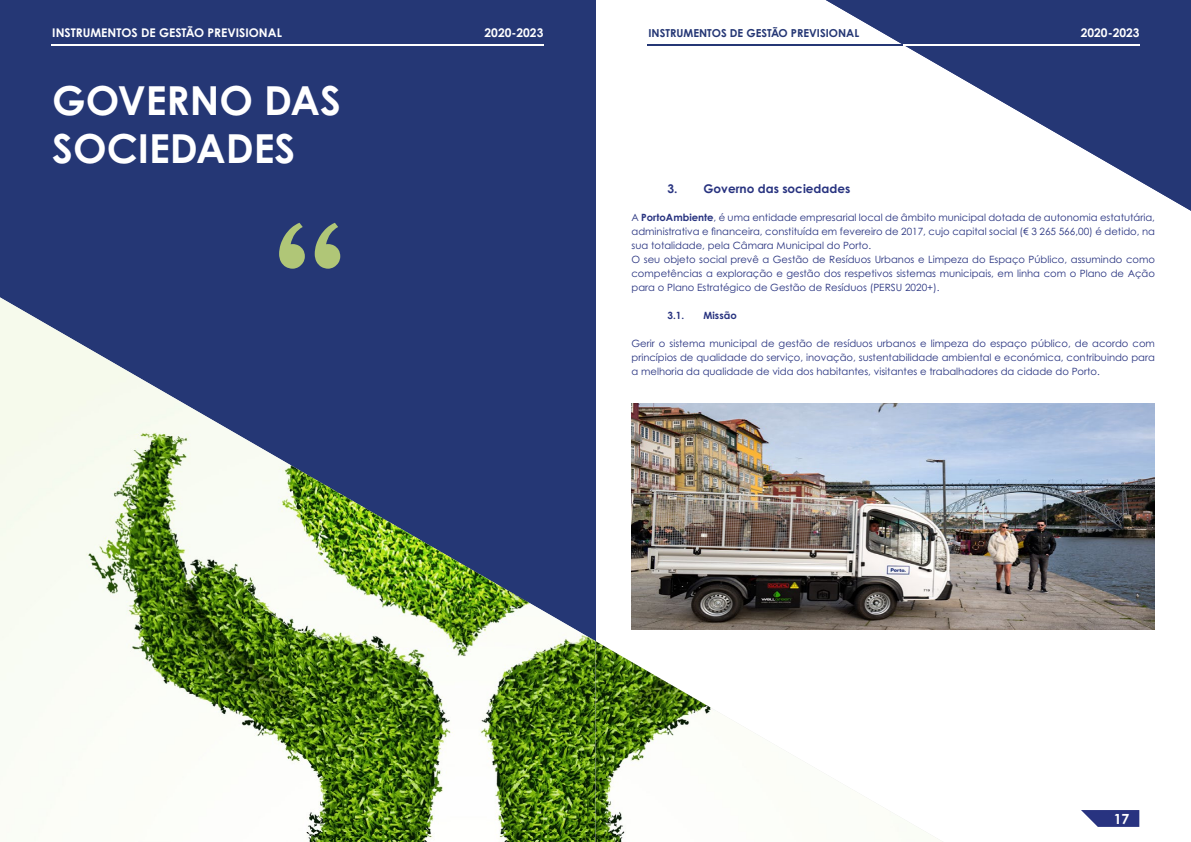
<style>
.page{position:relative;width:1191px;height:842px;background:#fff}
.page>*{position:absolute;margin:0;border:0;box-sizing:border-box;transform-origin:0 0}
.t1{font:700 40px/48px "Century Gothic Pro";color:#fff}
.t2{font:700 14px "Century Gothic Pro";color:#fff}
.t3{font:700 12px "Century Gothic Pro";color:#fff}
.t4{font:700 12px "Century Gothic Pro";color:#283380}
.t5{font:700 11px "Century Gothic Pro";color:#253775}
.t6{font:10px/14px "Century Gothic Pro";color:#283380}
.t7{font:700 10px "Century Gothic Pro";color:#283380}
.s1{font-weight:700}
</style>
<div class="page">
<svg style="left:1081px;top:810px;width:58px;height:17px"></svg>
<div style="left:0;top:0;width:595px;height:842px;background:#253775"></div>
<hr style="left:52px;top:44px;width:492px;height:2px;background:#fff">
<img style="left:0;top:297px;width:595px;height:545px">
<svg style="left:279px;top:223px;width:61px;height:46px"></svg>
<hr style="left:648px;top:44px;width:492px;height:2px;background:#253775">
<svg style="left:826px;top:0;width:365px;height:211px"></svg>
<img style="left:595px;top:641px;width:348px;height:201px">
<hr style="left:903px;top:44px;width:237px;height:2px;background:#fff">
<img style="left:631px;top:403px;width:524px;height:226px">
<p class="t3" style="left:52px;top:26px;width:231px">INSTRUMENTOS DE GESTÃO PREVISIONAL</p>
<p class="t3" style="left:484px;top:26px;width:60px">2020-2023</p>
<h1 class="t1" style="left:52px;top:76px;width:290px">GOVERNO DAS<br>SOCIEDADES</h1>
<p class="t5" style="left:648px;top:26px;width:212px">INSTRUMENTOS DE GESTÃO PREVISIONAL</p>
<p class="t3" style="left:1080px;top:26px;width:60px">2020-2023</p>
<p class="t4" style="left:667px;top:181px;width:184px">3. Governo das sociedades</p>
<p class="t6" style="left:631px;top:210px;width:525px">A <span class="s1">PortoAmbiente</span>, é uma entidade empresarial local de âmbito municipal dotada de autonomia estatutária, administrativa e financeira, constituída em fevereiro de 2017, cujo capital social (€ 3 265 566,00) é detido, na sua totalidade, pela Câmara Municipal do Porto.<br>O seu objeto social prevê a Gestão de Resíduos Urbanos e Limpeza do Espaço Público, assumindo como competências a exploração e gestão dos respetivos sistemas municipais, em linha com o Plano de Ação para o Plano Estratégico de Gestão de Resíduos (PERSU 2020+).</p>
<p class="t7" style="left:667px;top:309px;width:18px">3.1.</p>
<p class="t7" style="left:703px;top:309px;width:35px">Missão</p>
<p class="t6" style="left:631px;top:336px;width:525px;text-align:justify">Gerir o sistema municipal de gestão de resíduos urbanos e limpeza do espaço público, de acordo com princípios de qualidade do serviço, inovação, sustentabilidade ambiental e económica, contribuindo para a melhoria da qualidade de vida dos habitantes, visitantes e trabalhadores da cidade do Porto.</p>
<h2 class="t2" style="left:1113px;top:810px;width:17px">17</h2>
</div>
